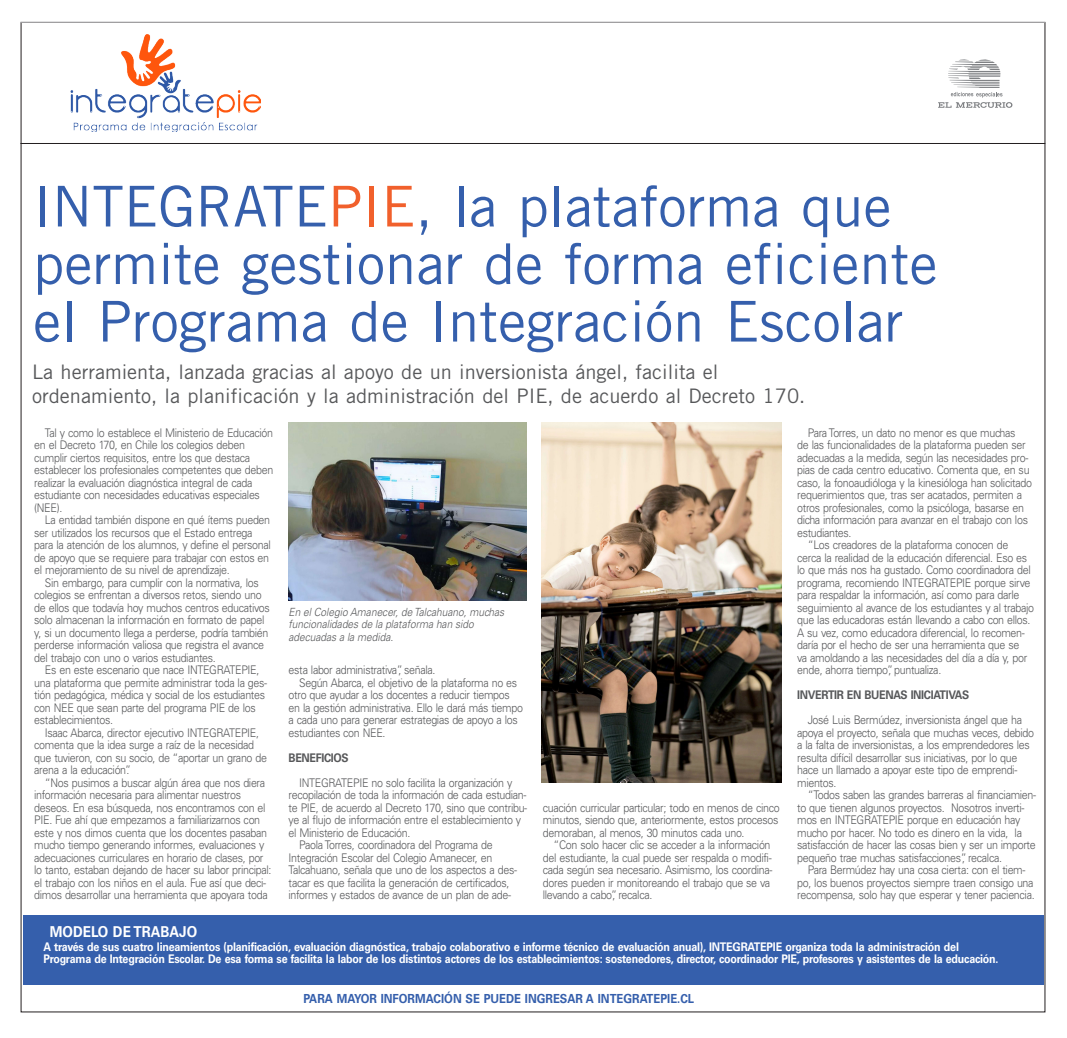
<style>
.page{position:relative;width:1067px;height:1038px;background:#fff}
.page>*{position:absolute;margin:0;border:0;box-sizing:border-box;transform-origin:0 0}
.OPINION_TEXTO{font:56.25px/57.5px "Trade Gothic LT Std";color:#355fac}
.Bajada_Educación{font:20px/23.8px "Trade Gothic LT Std";color:#57585a}
.OPINION_TEXTO-2{font:700 15px "Univers LT Std";color:#fff;scale:.9 1}
.OPINION_TEXTO-3{font:700 12.5px "Univers LT Std";color:#355fac;scale:.9 1}
.OPINION_TEXTO-4{font:300 11.88px/12.5px "Univers LT Std";letter-spacing:-.03em;color:#57585a;scale:.9 1}
.OPINION_TEXTO-5{font:700 11.88px/12.5px "Univers LT Std";letter-spacing:-.02em;color:#fff;scale:.9 1}
.OPINION_TEXTO-6{font:700 11.88px "Univers LT Std";letter-spacing:-.03em;color:#57585a;scale:.9 1}
.t1{font:italic 300 11.25px/12.5px "Univers LT Std";color:#57585a;scale:.9 1}
.s1{color:#f1602c}
</style>
<div class="page">
<img style="left:70px;top:35px;width:190px;height:97px">
<svg style="left:938px;top:59px;width:74px;height:49px"></svg>
<hr style="left:20px;top:22px;width:1025px;height:1px;background:#c7c8ca">
<img style="left:542px;top:422px;width:239px;height:360px">
<img style="left:288px;top:422px;width:238px;height:179px">
<div style="left:23px;top:914px;width:1020px;height:70px;background:#355fac"></div>
<hr style="left:20px;top:143px;width:1025px;height:1px;background:#231f20">
<p class="OPINION_TEXTO" style="left:33px;top:177px;width:906px">INTEGRATE<span class="s1">PIE</span>, la plataforma que permite gestionar de forma eficiente el Programa de Integración Escolar</p>
<p class="Bajada_Educación" style="left:32px;top:360px;width:774px">La herramienta, lanzada gracias al apoyo de un inversionista ángel, facilita el ordenamiento, la planificación y la administración del PIE, de acuerdo al Decreto 170.</p>
<p class="OPINION_TEXTO-4" style="left:34px;top:426px;width:267px;text-indent:11px">Tal y como lo establece el Ministerio de Educación en el Decreto 170, en Chile los colegios deben cumplir ciertos requisitos, entre los que destaca establecer los profesionales competentes que deben realizar la evaluación diagnóstica integral de cada estudiante con necesidades educativas especiales (NEE).</p>
<p class="OPINION_TEXTO-4" style="left:34px;top:513px;width:264px;text-indent:11px">La entidad también dispone en qué ítems pueden ser utilizados los recursos que el Estado entrega para la atención de los alumnos, y define el personal de apoyo que se requiere para trabajar con estos en el mejoramiento de su nivel de aprendizaje.</p>
<p class="OPINION_TEXTO-4" style="left:34px;top:576px;width:263px;text-indent:11px">Sin embargo, para cumplir con la normativa, los colegios se enfrentan a diversos retos, siendo uno de ellos que todavía hoy muchos centros educativos solo almacenan la información en formato de papel y, si un documento llega a perderse, podría también perderse información valiosa que registra el avance del trabajo con uno o varios estudiantes.</p>
<p class="OPINION_TEXTO-4" style="left:34px;top:663px;width:260px;text-indent:11px">Es en este escenario que nace INTEGRATEPIE, una plataforma que permite administrar toda la ges&shy;tión pedagógica, médica y social de los estudiantes con NEE que sean parte del programa PIE de los establecimientos.</p>
<p class="OPINION_TEXTO-4" style="left:34px;top:726px;width:260px;text-indent:11px">Isaac Abarca, director ejecutivo INTEGRATEPIE, comenta que la idea surge a raíz de la necesidad que tuvieron, con su socio, de “aportar un grano de arena a la educación”.</p>
<p class="OPINION_TEXTO-4" style="left:34px;top:776px;width:265px;text-indent:11px">“Nos pusimos a buscar algún área que nos diera información necesaria para alimentar nuestros deseos. En esa búsqueda, nos encontramos con el PIE. Fue ahí que empezamos a familiarizarnos con este y nos dimos cuenta que los docentes pasaban mucho tiempo generando informes, evaluaciones y adecuaciones curriculares en horario de clases, por lo tanto, estaban dejando de hacer su labor principal: el trabajo con los niños en el aula. Fue así que deci&shy;dimos desarrollar una herramienta que apoyara toda</p>
<p class="OPINION_TEXTO-4" style="left:797px;top:426px;width:262px;text-indent:11px">Para Torres, un dato no menor es que muchas<br>de las funcionalidades de la plataforma pueden ser adecuadas a la medida, según las necesidades pro&shy;pias de cada centro educativo. Comenta que, en su caso, la fonoaudióloga y la kinesióloga han solicitado requerimientos que, tras ser acatados, permiten a otros profesionales, como la psicóloga, basarse en dicha información para avanzar en el trabajo con los estudiantes.</p>
<p class="OPINION_TEXTO-4" style="left:797px;top:538px;width:265px;text-indent:11px">“Los creadores de la plataforma conocen de cerca la realidad de la educación diferencial. Eso es lo que más nos ha gustado. Como coordinadora del programa, recomiendo INTEGRATEPIE porque sirve para respaldar la información, así como para darle seguimiento al avance de los estudiantes y al trabajo que las educadoras están llevando a cabo con ellos.<br>A su vez, como educadora diferencial, lo recomen&shy;daría por el hecho de ser una herramienta que se<br>va amoldando a las necesidades del día a día y, por ende, ahorra tiempo”, puntualiza.</p>
<p class="OPINION_TEXTO-6" style="left:797px;top:688px;width:193px">Invertir en buenas iniciativas</p>
<p class="OPINION_TEXTO-4" style="left:797px;top:713px;width:265px;text-indent:11px">José Luis Bermúdez, inversionista ángel que ha apoya el proyecto, señala que muchas veces, debido a la falta de inversionistas, a los emprendedores les resulta difícil desarrollar sus iniciativas, por lo que hace un llamado a apoyar este tipo de emprendi&shy;mientos.</p>
<p class="OPINION_TEXTO-4" style="left:797px;top:788px;width:267px;text-indent:11px">“Todos saben las grandes barreras al financiamien&shy;to que tienen algunos proyectos. Nosotros inverti&shy;mos en INTEGRATEPIE porque en educación hay mucho por hacer. No todo es dinero en la vida, la satisfacción de hacer las cosas bien y ser un importe pequeño trae muchas satisfacciones”, recalca.</p>
<p class="OPINION_TEXTO-4" style="left:797px;top:863px;width:265px;text-align:center">Para Bermúdez hay una cosa cierta: con el tiem-<br>po, los buenos proyectos siempre traen consigo una recompensa, solo hay que esperar y tener paciencia.</p>
<p class="t1" style="left:288px;top:605px;width:241px">En el Colegio Amanecer, de Talcahuano, muchas funcionalidades de la plataforma han sido adecuadas a la medida.</p>
<p class="OPINION_TEXTO-4" style="left:288px;top:663px;width:165px">esta labor administrativa”, señala.</p>
<p class="OPINION_TEXTO-4" style="left:288px;top:676px;width:262px;text-indent:11px">Según Abarca, el objetivo de la plataforma no es otro que ayudar a los docentes a reducir tiempos en la gestión administrativa. Ello le dará más tiempo a cada uno para generar estrategias de apoyo a los estudiantes con NEE.</p>
<p class="OPINION_TEXTO-6" style="left:288px;top:750px;width:68px">Beneficios</p>
<p class="OPINION_TEXTO-4" style="left:288px;top:776px;width:267px;text-indent:11px">INTEGRATEPIE no solo facilita la organización y recopilación de toda la información de cada estudian&shy;te PIE, de acuerdo al Decreto 170, sino que contribu&shy;ye al flujo de información entre el establecimiento y el Ministerio de Educación.</p>
<p class="OPINION_TEXTO-4" style="left:288px;top:838px;width:255px;text-indent:11px">Paola Torres, coordinadora del Programa de Integración Escolar del Colegio Amanecer, en Talcahuano, señala que uno de los aspectos a des&shy;tacar es que facilita la generación de certificados, informes y estados de avance de un plan de ade-</p>
<p class="OPINION_TEXTO-4" style="left:543px;top:801px;width:265px;text-align:justify">cuación curricular particular; todo en menos de cinco minutos, siendo que, anteriormente, estos procesos demoraban, al menos, 30 minutos cada uno.</p>
<p class="OPINION_TEXTO-4" style="left:543px;top:838px;width:256px;text-indent:11px">“Con solo hacer clic se acceder a la información del estudiante, la cual puede ser respalda o modifi&shy;cada según sea necesario. Asimismo, los coordina&shy;dores pueden ir monitoreando el trabajo que se va llevando a cabo”, recalca.</p>
<p class="OPINION_TEXTO-2" style="left:50px;top:922px;width:165px">Modelo de trabajo</p>
<p class="OPINION_TEXTO-5" style="left:43px;top:940px;width:747px">A través de sus cuatro lineamientos (planificación, evaluación diagnóstica, trabajo colaborativo e informe técnico de evaluación anual), INTE</p>
<p class="OPINION_TEXTO-5" style="left:732px;top:940px;width:17px">GRATE</p>
<p class="OPINION_TEXTO-5" style="left:43px;top:940px;width:1062px;text-indent:723px">PIE organiza toda la administración del<br>Programa de Integración Escolar. De esa forma se facilita la labor de los distintos actores de los establecimientos: sostenedores, director, coordinador PIE, profesores y asistentes de la educación.</p>
<p class="OPINION_TEXTO-3" style="left:303px;top:991px;width:435px">Para mayor información se puede ingresar a integratepie.cl</p>
</div>
